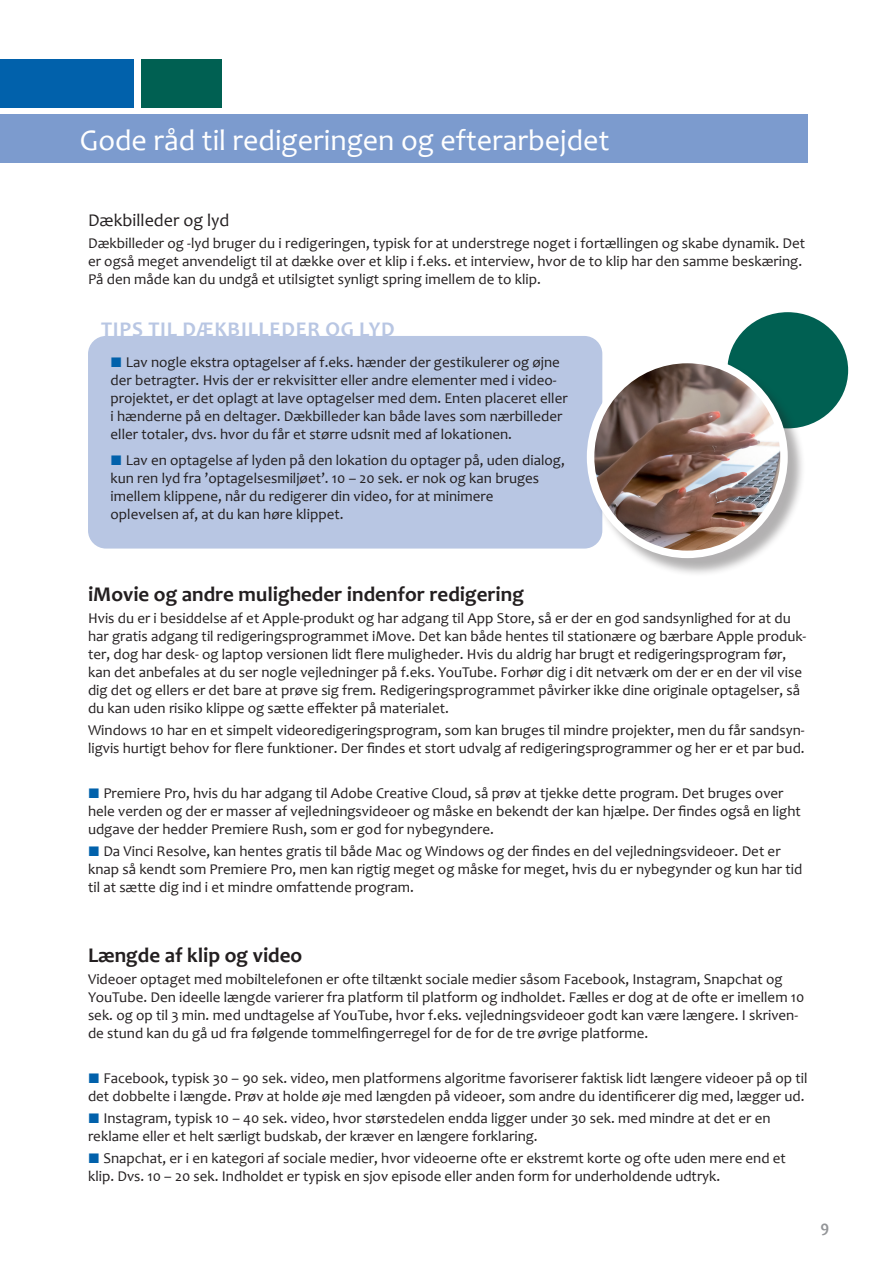
<style>
.page{position:relative;width:893px;height:1263px;background:#fff}
.page>*{position:absolute;margin:0;border:0;box-sizing:border-box;transform-origin:0 0}
.t1{font:30px "Candara";color:#fff}
.t2{font:700 21px "Candara";color:#231f20}
.t3{font:700 21px "Candara";letter-spacing:.035em;color:#b8c6e3}
.t4{font:18px "Candara";color:#231f20}
.t5{font:700 16.5px "Candara";color:#939598}
.t6{font:15px/18px "Candara";color:#231f20}
.s1{color:#0161ab}
</style>
<div class="page">
<div style="left:724px;top:309px;width:127px;height:122px;background:#006052;border-radius:50%"></div>
<div style="left:721px;top:306px;width:133px;height:128px;border:6px solid #fff;border-radius:50%"></div>
<div style="left:0;top:114px;width:807px;height:48px;background:#7c9bce"></div>
<div style="left:0;top:60px;width:134px;height:48px;background:#0161ab"></div>
<div style="left:141px;top:60px;width:81px;height:48px;background:#006052"></div>
<div style="left:88px;top:336px;width:514px;height:213px;background:#b8c6e3;border-radius:18px"></div>
<div style="left:589px;top:358px;width:217px;height:219px;background:#231f20;opacity:.35"></div>
<img style="left:591px;top:359px;width:193px;height:195px">
<div style="left:587px;top:356px;width:201px;height:202px;border:8px solid #fff;border-radius:50%"></div>
<h1 class="t1" style="left:80px;top:121px;width:531px">Gode råd til redigeringen og efterarbejdet</h1>
<p class="t4" style="left:88px;top:209px;width:143px">Dækbilleder og lyd</p>
<p class="t6" style="left:88px;top:234px;width:719px">Dækbilleder og -lyd bruger du i redigeringen, typisk for at understrege noget i fortællingen og skabe dynamik. Det er også meget anvendeligt til at dække over et klip i f.eks. et interview, hvor de to klip har den samme beskæring.<br>På den måde kan du undgå et utilsigtet synligt spring imellem de to klip.</p>
<h2 class="t3" style="left:101px;top:316px;width:295px">TIPS TIL DÆKBILLEDER OG LYD</h2>
<p class="t6" style="left:111px;top:353px;width:459px"><span class="s1">⏹</span> Lav nogle ekstra optagelser af f.eks. hænder der gestikulerer og øjne der betragter. Hvis der er rekvisitter eller andre elementer med i video&shy;projektet, er det oplagt at lave optagelser med dem. Enten placeret eller i hænderne på en deltager. Dækbilleder kan både laves som nærbilleder eller totaler, dvs. hvor du får et større udsnit med af lokationen.</p>
<p class="t6" style="left:111px;top:451px;width:456px"><span class="s1">⏹</span> Lav en optagelse af lyden på den lokation du optager på, uden dialog, kun ren lyd fra ’optagelsesmiljøet’. 10 – 20 sek. er nok og kan bruges imellem klippene, når du redigerer din video, for at minimere oplevelsen af, at du kan høre klippet.</p>
<h2 class="t2" style="left:88px;top:581px;width:437px">iMovie og andre muligheder indenfor redigering</h2>
<p class="t6" style="left:88px;top:609px;width:720px">Hvis du er i besiddelse af et Apple-produkt og har adgang til App Store, så er der en god sandsynlighed for at du har gratis adgang til redigeringsprogrammet iMove. Det kan både hentes til stationære og bærbare Apple produk&shy;ter, dog har desk- og laptop versionen lidt flere muligheder. Hvis du aldrig har brugt et redigeringsprogram før, kan det anbefales at du ser nogle vejledninger på f.eks. YouTube. Forhør dig i dit netværk om der er en der vil vise dig det og ellers er det bare at prøve sig frem. Redigeringsprogrammet påvirker ikke dine originale optagelser, så du kan uden risiko klippe og sætte effekter på materialet.</p>
<p class="t6" style="left:88px;top:721px;width:718px">Windows 10 har en et simpelt videoredigeringsprogram, som kan bruges til mindre projekter, men du får sandsyn&shy;ligvis hurtigt behov for flere funktioner. Der findes et stort udvalg af redigeringsprogrammer og her er et par bud.</p>
<p class="t6" style="left:88px;top:784px;width:714px"><span class="s1">⏹</span> Premiere Pro, hvis du har adgang til Adobe Creative Cloud, så prøv at tjekke dette program. Det bruges over hele verden og der er masser af vejledningsvideoer og måske en bekendt der kan hjælpe. Der findes også en light udgave der hedder Premiere Rush, som er god for nybegyndere.</p>
<p class="t6" style="left:88px;top:842px;width:716px"><span class="s1">⏹</span> Da Vinci Resolve, kan hentes gratis til både Mac og Windows og der findes en del vejledningsvideoer. Det er knap så kendt som Premiere Pro, men kan rigtig meget og måske for meget, hvis du er nybegynder og kun har tid til at sætte dig ind i et mindre omfattende program.</p>
<h2 class="t2" style="left:88px;top:942px;width:216px">Længde af klip og video</h2>
<p class="t6" style="left:88px;top:970px;width:718px">Videoer optaget med mobiltelefonen er ofte tiltænkt sociale medier såsom Facebook, Instagram, Snapchat og YouTube. Den ideelle længde varierer fra platform til platform og indholdet. Fælles er dog at de ofte er imellem 10 sek. og op til 3 min. med undtagelse af YouTube, hvor f.eks. vejledningsvideoer godt kan være længere. I skriven&shy;de stund kan du gå ud fra følgende tommelfingerregel for de for de tre øvrige platforme.</p>
<p class="t6" style="left:88px;top:1068px;width:721px"><span class="s1">⏹</span> Facebook, typisk 30 – 90 sek. video, men platformens algoritme favoriserer faktisk lidt længere videoer på op til det dobbelte i længde. Prøv at holde øje med længden på videoer, som andre du identificerer dig med, lægger ud.</p>
<p class="t6" style="left:88px;top:1109px;width:684px"><span class="s1">⏹</span> Instagram, typisk 10 – 40 sek. video, hvor størstedelen endda ligger under 30 sek. med mindre at det er en reklame eller et helt særligt budskab, der kræver en længere forklaring.</p>
<p class="t6" style="left:88px;top:1149px;width:699px"><span class="s1">⏹</span> Snapchat, er i en kategori af sociale medier, hvor videoerne ofte er ekstremt korte og ofte uden mere end et klip. Dvs. 10 – 20 sek. Indholdet er typisk en sjov episode eller anden form for underholdende udtryk.</p>
<p class="t5" style="left:820px;top:1216px;width:10px">9</p>
</div>
